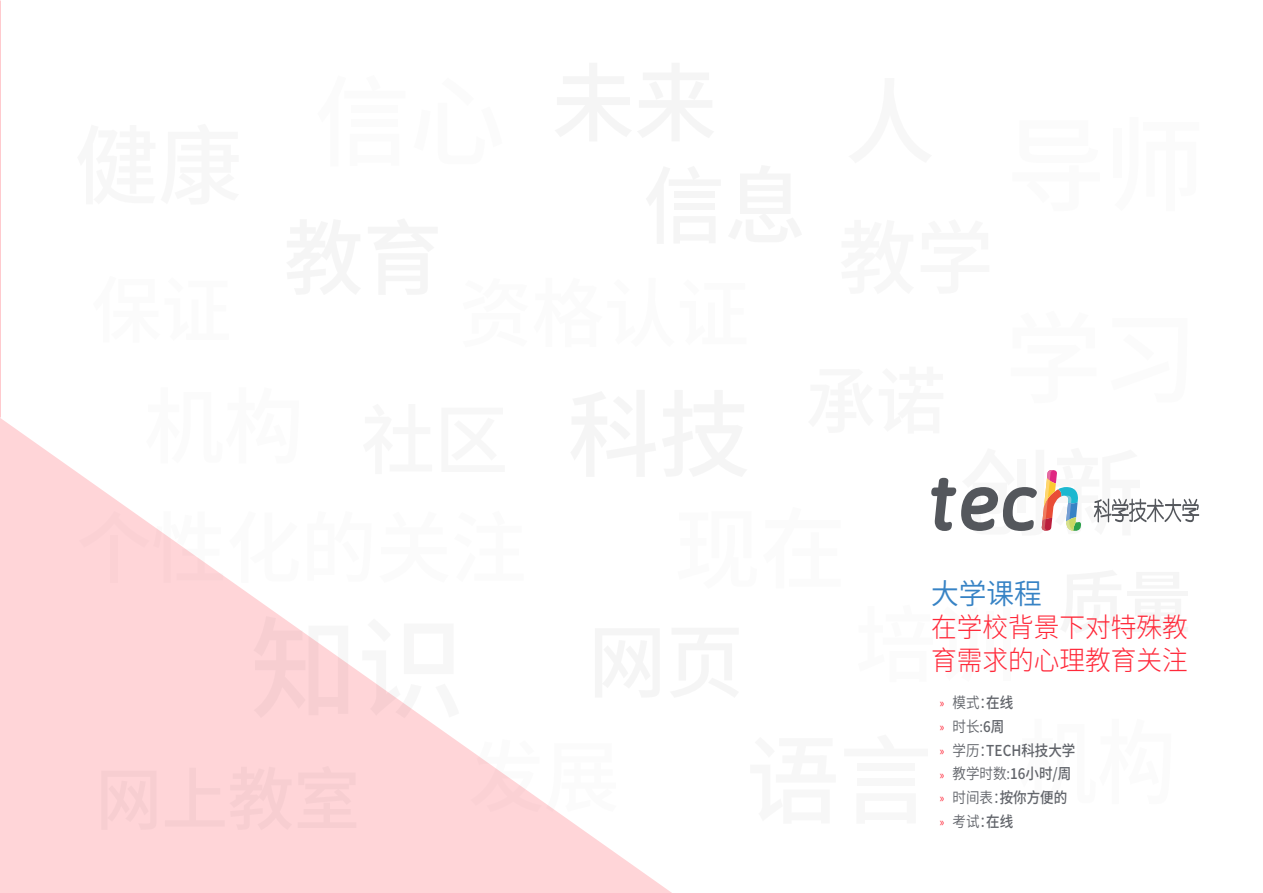
<style>
.page{position:relative;width:1263px;height:893px;background:#fff}
.page>*{position:absolute;margin:0;border:0;box-sizing:border-box;transform-origin:0 0}
.t1{font:28.5px "Source Han Sans CN";color:#3783c5}
.t2{font:300 27px/33px "Source Han Sans CN";color:#ff293a;scale:.95 1}
.t3{font:500 15px/23.7px "Source Han Sans CN";color:#61646a;scale:.9 1}
.s1{font-family:"Myriad Pro";font-weight:400;font-size:12px;color:#ff293a}
.s2{font-weight:400}
</style>
<div class="page">
<div style="left:351px;top:119px;width:47px;height:8px;background:#fbfbfb"></div>
<div style="left:351px;top:105px;width:47px;height:8px;background:#fbfbfb"></div>
<div style="left:674px;top:204px;width:41px;height:6px;background:#f5f5f5"></div>
<div style="left:674px;top:192px;width:41px;height:6px;background:#f5f5f5"></div>
<div style="left:1128px;top:591px;width:60px;height:5px;background:#f5f5f5"></div>
<div style="left:1003px;top:607px;width:8px;height:74px;background:#fbfbfb"></div>
<div style="left:987px;top:612px;width:7px;height:59px;background:#fbfbfb"></div>
<div style="left:857px;top:763px;width:58px;height:8px;background:#f7f7f7"></div>
<div style="left:857px;top:778px;width:58px;height:7px;background:#f7f7f7"></div>
<svg style="left:0;top:418px;width:672px;height:475px"></svg>
<svg style="left:931px;top:470px;width:268px;height:61px"></svg>
<h1 class="t1" style="left:931px;top:577px;width:112px">大学课程</h1>
<h2 class="t2" style="left:931px;top:611px;width:271px">在学校背景下对特殊教育需求的心理教育关注</h2>
<p class="t3" style="left:940px;top:691px;width:152px"><span class="s1">»</span> <span class="s2">模式：</span>在线<br><span class="s1">»</span> <span class="s2">时长:</span>6周<br><span class="s1">»</span> <span class="s2">学历：</span>TECH科技大学<span class="s1">»</span> <span class="s2">教学时数:</span>16小时/周<span class="s1">»</span> <span class="s2">时间表：</span>按你方便的<span class="s1">»</span> <span class="s2">考试：</span>在线</p>
</div>
